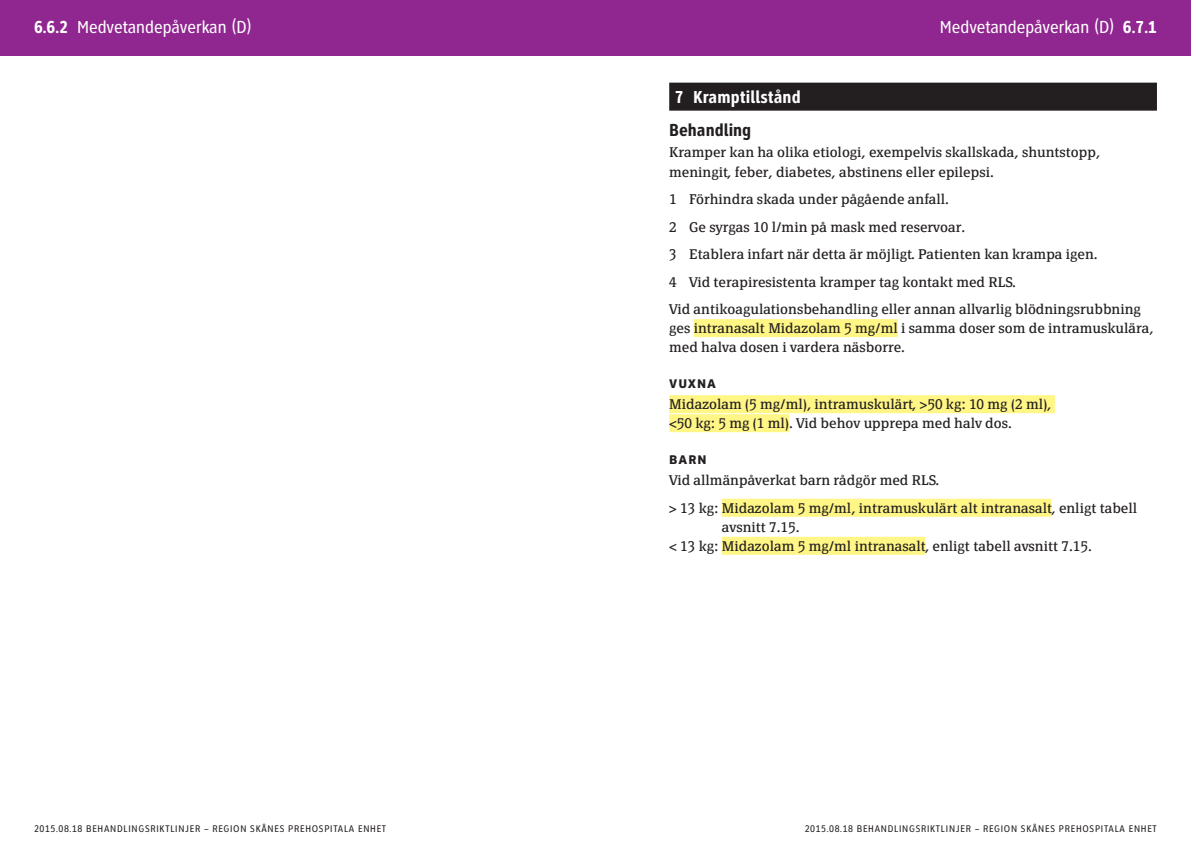
<style>
.page{position:relative;width:1191px;height:851px;background:#fff}
.page>*{position:absolute;margin:0;border:0;box-sizing:border-box;transform-origin:0 0}
.Sidhuvud{font:18px "Clearview Text Cond";color:#fff}
.t1{font:700 18px "Clearview Text Comp";letter-spacing:.01em;color:#fff}
.Mellanrubrik_2{font:700 18px "Clearview Text Comp";color:#231f20}
.Brödtext{font:13.8px/19px "Page Serif TF";color:#231f20}
.Brödtext_hängande{font:13.8px/19px "Page Serif TF";color:#231f20}
.Mellanrubrik_3{font:800 13px "Clearview Text Cond";letter-spacing:.075em;color:#231f20}
.t2{font:10px "Clearview Text Cond";letter-spacing:.075em;color:#231f20}
.s1{font-family:"Clearview Text Comp";font-weight:700}
</style>
<div class="page">
<div style="left:595px;top:0;width:596px;height:56px;background:#90268f"></div>
<div style="left:0;top:0;width:595px;height:56px;background:#90268f"></div>
<div style="left:669px;top:83px;width:488px;height:28px;background:#231f20"></div>
<div style="left:694px;top:319px;width:204px;height:18px;background:#fff685"></div>
<div style="left:669px;top:395px;width:385px;height:18px;background:#fff685"></div>
<div style="left:669px;top:414px;width:120px;height:18px;background:#fff685"></div>
<div style="left:722px;top:498px;width:329px;height:18px;background:#fff685"></div>
<div style="left:722px;top:536px;width:203px;height:18px;background:#fff685"></div>
<p class="Sidhuvud" style="left:34px;top:17px;width:219px"><span class="s1">6.6.2</span> Medvetandepåverkan (D)</p>
<p class="Sidhuvud" style="left:939px;top:17px;width:219px">Medvetandepåverkan (D) <span class="s1">6.7.1</span></p>
<p class="t1" style="left:675px;top:86px;width:127px">7 Kramptillstånd</p>
<p class="Mellanrubrik_2" style="left:669px;top:120px;width:84px">Behandling</p>
<p class="Brödtext" style="left:669px;top:143px;width:432px">Kramper kan ha olika etiologi, exempelvis skallskada, shuntstopp, meningit, feber, diabetes, abstinens eller epilepsi.</p>
<p class="Brödtext_hängande" style="left:669px;top:189px;width:281px">1 Förhindra skada under pågående anfall.</p>
<p class="Brödtext_hängande" style="left:669px;top:217px;width:297px">2 Ge syrgas 10 l/min på mask med reservoar.</p>
<p class="Brödtext_hängande" style="left:669px;top:244px;width:430px">3 Etablera infart när detta är möjligt. Patienten kan krampa igen.</p>
<p class="Brödtext_hängande" style="left:669px;top:272px;width:348px">4 Vid terapiresistenta kramper tag kontakt med RLS.</p>
<p class="Brödtext" style="left:669px;top:299px;width:486px">Vid antikoagulationsbehandling eller annan allvarlig blödningsrubbning ges intranasalt Midazolam 5 mg/ml i samma doser som de intramuskulära, med halva dosen i vardera näsborre.</p>
<p class="Mellanrubrik_3" style="left:669px;top:376px;width:48px">VUXNA</p>
<p class="Brödtext" style="left:669px;top:394px;width:384px">Midazolam (5 mg/ml), intramuskulärt, &gt;50 kg: 10 mg (2 ml), &lt;50 kg: 5 mg (1 ml). Vid behov upprepa med halv dos.</p>
<p class="Mellanrubrik_3" style="left:669px;top:452px;width:39px">BARN</p>
<p class="Brödtext" style="left:669px;top:471px;width:272px">Vid allmänpåverkat barn rådgör med RLS.</p>
<p class="Brödtext_hängande" style="left:722px;top:498px;width:417px;text-indent:-53px">&gt; 13 kg: Midazolam 5 mg/ml, intramuskulärt alt intranasalt, enligt tabell avsnitt 7.15.</p>
<p class="Brödtext_hängande" style="left:669px;top:536px;width:424px">&lt; 13 kg: Midazolam 5 mg/ml intranasalt, enligt tabell avsnitt 7.15.</p>
<p class="t2" style="left:34px;top:823px;width:354px">2015.08.18 BEHANDLINGSRIKTLINJER – REGION SKÅNES PREHOSPITALA ENHET</p>
<p class="t2" style="left:804px;top:823px;width:354px">2015.08.18 BEHANDLINGSRIKTLINJER – REGION SKÅNES PREHOSPITALA ENHET</p>
</div>
